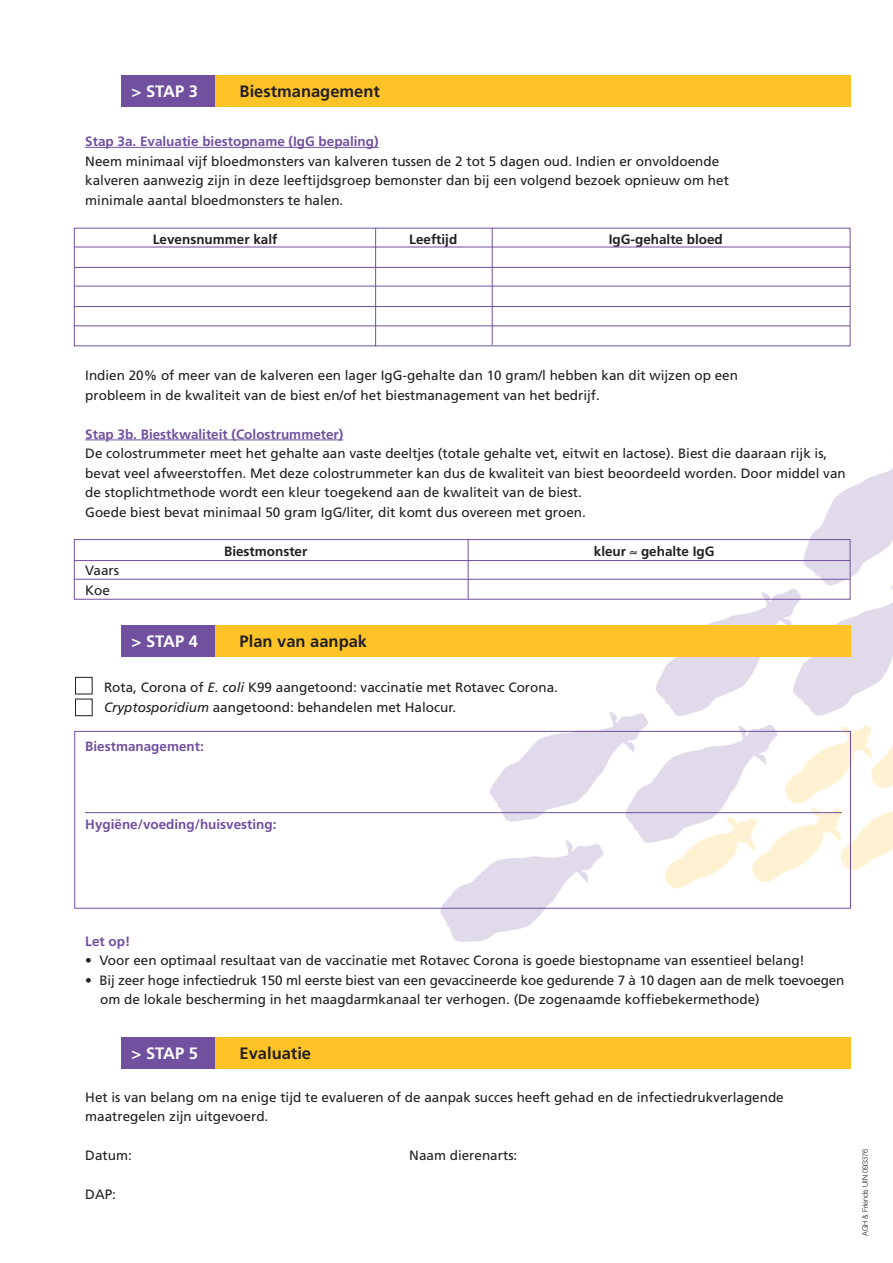
<style>
.page{position:relative;width:893px;height:1263px;background:#fff}
.page>*{position:absolute;margin:0;border:0;box-sizing:border-box;transform-origin:0 0}
.t1{font:700 16.5px "Frutiger";color:#231f20}
.t2{font:700 16.5px "Frutiger";color:#fff}
.t3{font:13.5px/19.5px "Frutiger";color:#231f20}
.t4{font:700 13.5px "Frutiger";color:#7150a0}
.t5{font:700 13.5px "Frutiger";color:#231f20}
.t6{font:300 7.5px "Helvetica Neue";letter-spacing:-.01em;color:#231f20}
.s1{font-style:italic}
</style>
<div class="page">
<svg style="left:440px;top:468px;width:453px;height:474px"></svg>
<hr style="left:85px;top:147px;width:294px;height:1px;background:#7150a0">
<hr style="left:85px;top:440px;width:258px;height:1px;background:#7150a0">
<div style="left:121px;top:75px;width:96px;height:32px;background:#7150a0"></div>
<div style="left:215px;top:75px;width:635px;height:32px;background:#fec427"></div>
<div style="left:121px;top:625px;width:96px;height:32px;background:#7150a0"></div>
<div style="left:215px;top:625px;width:635px;height:32px;background:#fec427"></div>
<div style="left:121px;top:1037px;width:96px;height:32px;background:#7150a0"></div>
<div style="left:215px;top:1037px;width:635px;height:32px;background:#fec427"></div>
<div style="left:74px;top:539px;width:776px;height:61px;border:1px solid #7150a0"></div>
<hr style="left:468px;top:539px;width:1px;height:60px;background:#7150a0">
<hr style="left:74px;top:579px;width:776px;height:1px;background:#7150a0">
<hr style="left:74px;top:560px;width:776px;height:1px;background:#7150a0">
<div style="left:74px;top:228px;width:776px;height:118px;border:1px solid #7150a0"></div>
<hr style="left:74px;top:247px;width:776px;height:1px;background:#7150a0">
<hr style="left:375px;top:228px;width:1px;height:118px;background:#7150a0">
<hr style="left:74px;top:286px;width:776px;height:1px;background:#7150a0">
<hr style="left:75px;top:267px;width:775px;height:1px;background:#7150a0">
<hr style="left:74px;top:306px;width:776px;height:1px;background:#7150a0">
<hr style="left:492px;top:228px;width:1px;height:117px;background:#7150a0">
<hr style="left:74px;top:325px;width:776px;height:1px;background:#7150a0">
<div style="left:74px;top:731px;width:777px;height:178px;border:1px solid #7150a0"></div>
<div style="left:75px;top:677px;width:18px;height:17px;border:1px solid #231f20"></div>
<div style="left:75px;top:699px;width:18px;height:17px;border:1px solid #231f20"></div>
<hr style="left:85px;top:812px;width:757px;height:1px;background:#7150a0">
<p class="t2" style="left:132px;top:81px;width:68px">&gt; STAP 3</p>
<p class="t1" style="left:240px;top:81px;width:142px">Biestmanagement</p>
<p class="t4" style="left:85px;top:133px;width:295px">Stap 3a. Evaluatie biestopname (IgG bepaling)</p>
<p class="t3" style="left:85px;top:151px;width:645px">Neem minimaal vijf bloedmonsters van kalveren tussen de 2 tot 5 dagen oud. Indien er onvoldoende kalveren aanwezig zijn in deze leeftijdsgroep bemonster dan bij een volgend bezoek opnieuw om het minimale aantal bloedmonsters te halen.</p>
<p class="t5" style="left:153px;top:231px;width:126px">Levensnummer kalf</p>
<p class="t5" style="left:409px;top:231px;width:50px">Leeftijd</p>
<p class="t5" style="left:609px;top:231px;width:116px">IgG-gehalte bloed</p>
<p class="t3" style="left:85px;top:365px;width:654px">Indien 20% of meer van de kalveren een lager IgG-gehalte dan 10 gram/l hebben kan dit wijzen op een probleem in de kwaliteit van de biest en/of het biestmanagement van het bedrijf.</p>
<p class="t4" style="left:85px;top:426px;width:260px">Stap 3b. Biestkwaliteit (Colostrummeter)</p>
<p class="t3" style="left:85px;top:443px;width:762px">De colostrummeter meet het gehalte aan vaste deeltjes (totale gehalte vet, eitwit en lactose). Biest die daaraan rijk is, bevat veel afweerstoffen. Met deze colostrummeter kan dus de kwaliteit van biest beoordeeld worden. Door middel van de stoplichtmethode wordt een kleur toegekend aan de kwaliteit van de biest.<br>Goede biest bevat minimaal 50 gram IgG/liter, dit komt dus overeen met groen.</p>
<p class="t5" style="left:224px;top:543px;width:85px">Biestmonster</p>
<p class="t5" style="left:594px;top:543px;width:122px">kleur ≈ gehalte IgG</p>
<p class="t3" style="left:85px;top:560px;width:35px">Vaars<br>Koe</p>
<p class="t2" style="left:132px;top:631px;width:68px">&gt; STAP 4</p>
<p class="t1" style="left:240px;top:631px;width:129px">Plan van aanpak</p>
<p class="t3" style="left:104px;top:677px;width:455px">Rota, Corona of <span class="s1">E. coli</span> K99 aangetoond: vaccinatie met Rotavec Corona.<br><span class="s1">Cryptosporidium</span> aangetoond: behandelen met Halocur.</p>
<p class="t4" style="left:85px;top:738px;width:120px">Biestmanagement:</p>
<p class="t4" style="left:85px;top:816px;width:193px">Hygiëne/voeding/huisvesting:</p>
<p class="t4" style="left:85px;top:933px;width:47px">Let op!</p>
<p class="t3" style="left:85px;top:950px;width:721px">• Voor een optimaal resultaat van de vaccinatie met Rotavec Corona is goede biestopname van essentieel belang!</p>
<p class="t3" style="left:100px;top:970px;width:746px;text-indent:-15px">• Bij zeer hoge infectiedruk 150 ml eerste biest van een gevaccineerde koe gedurende 7 à 10 dagen aan de melk toevoegen om de lokale bescherming in het maagdarmkanaal ter verhogen. (De zogenaamde koffiebekermethode)</p>
<p class="t2" style="left:132px;top:1043px;width:68px">&gt; STAP 5</p>
<p class="t1" style="left:240px;top:1043px;width:73px">Evaluatie</p>
<p class="t3" style="left:85px;top:1087px;width:700px">Het is van belang om na enige tijd te evalueren of de aanpak succes heeft gehad en de infectiedrukverlagende maatregelen zijn uitgevoerd.</p>
<p class="t3" style="left:85px;top:1145px;width:48px">Datum:</p>
<p class="t3" style="left:409px;top:1145px;width:110px">Naam dierenarts:</p>
<p class="t3" style="left:85px;top:1184px;width:32px">DAP:</p>
<p class="t6" style="left:860px;top:1236px;width:89px;rotate:-90deg">AGH &amp; Friends UIN 093376</p>
</div>
